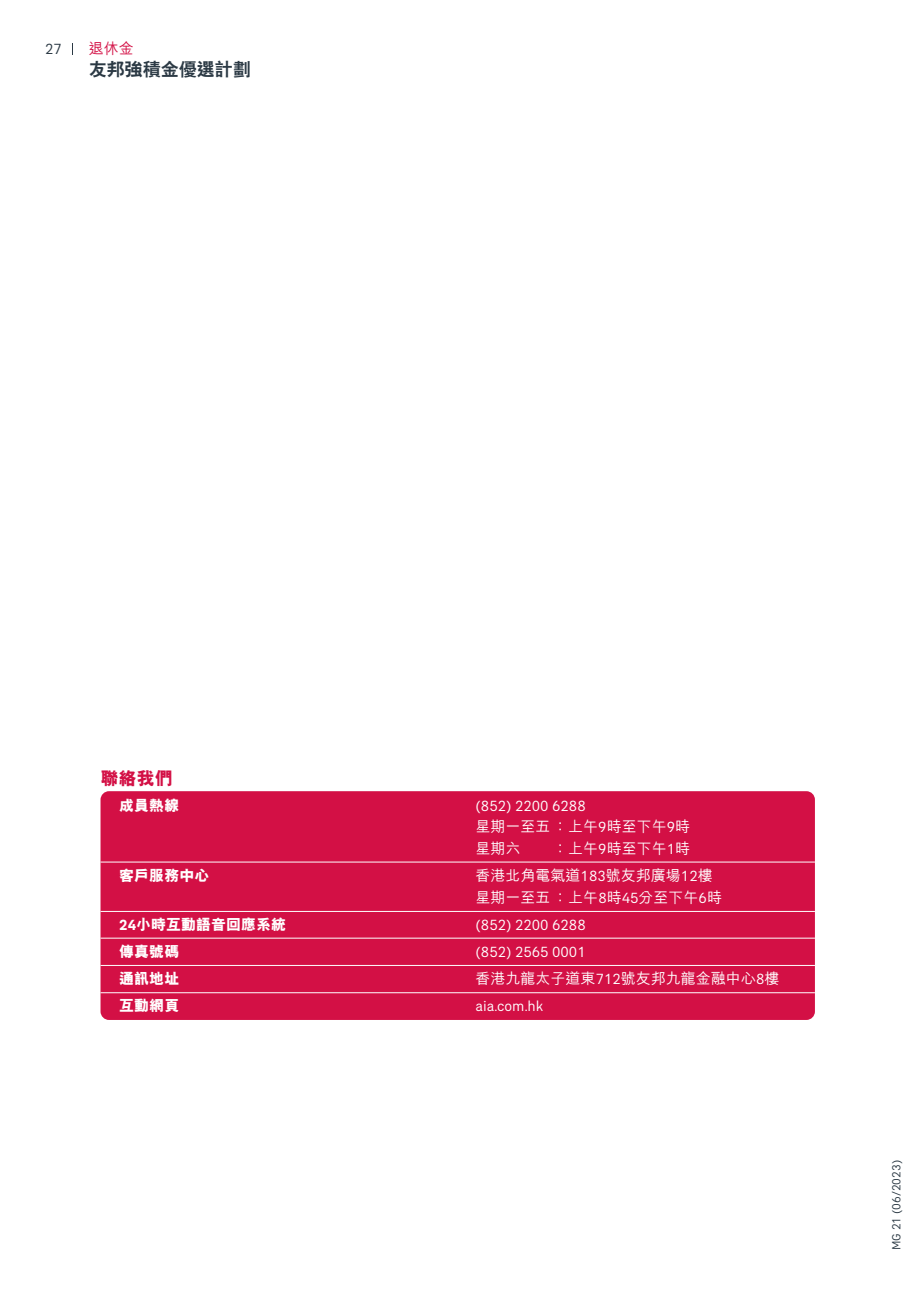
<style>
.page{position:relative;width:915px;height:1293px;background:#fff}
.page>*{position:absolute;margin:0;border:0;box-sizing:border-box;transform-origin:0 0}
.t1{font:800 18px "C Hei 2 HK";color:#2b3944}
.t2{font:800 18px "M Hei HK";color:#d31045}
.t3{font:500 15px/21.6px "M Hei HK";color:#fff}
.t4{font:15px/27px "AIA Everest";color:#fff}
.t5{font:800 15px/27px "M Hei HK";color:#fff}
.t6{font:500 15px "M Hei HK";color:#d31045}
.t7{font:15px "AIA Everest";color:#2b3944}
.t8{font:12px "AIA Everest";color:#2b3944}
.s1{font-family:"AIA Everest";font-weight:700}
.s2{font-family:"AIA Everest";font-weight:400}
</style>
<div class="page">
<div style="left:100px;top:791px;width:714px;height:229px;background:#d31045;border-radius:9px"></div>
<hr style="left:100px;top:861px;width:714px;height:1px;background:#fff">
<hr style="left:100px;top:911px;width:714px;height:1px;background:#fff">
<hr style="left:100px;top:937px;width:714px;height:1px;background:#fff">
<hr style="left:100px;top:965px;width:714px;height:1px;background:#fff">
<hr style="left:100px;top:992px;width:714px;height:1px;background:#fff">
<p class="t7" style="left:45px;top:41px;width:18px">27</p>
<p class="t6" style="left:89px;top:38px;width:46px">退休金</p>
<p class="t1" style="left:89px;top:60px;width:163px">友邦強積金優選計劃</p>
<p class="t2" style="left:101px;top:769px;width:73px">聯絡我們</p>
<p class="t5" style="left:119px;top:791px;width:61px">成員熱線</p>
<p class="t5" style="left:119px;top:862px;width:91px">客戶服務中心</p>
<p class="t5" style="left:119px;top:910px;width:168px"><span class="s1">24</span>小時互動語音回應系統傳真號碼<br>通訊地址<br>互動網頁</p>
<p class="t4" style="left:475px;top:792px;width:112px">(852) 2200 6288</p>
<p class="t3" style="left:475px;top:815px;width:216px">星期一至五：上午<span class="s2">9</span>時至下午<span class="s2">9</span>時星期六</p>
<p class="t3" style="left:475px;top:834px;width:239px;line-height:27px;text-indent:77px">：上午<span class="s2">9</span>時至下午<span class="s2">1</span>時<br>香港北角電氣道<span class="s2">183</span>號友邦廣場<span class="s2">12</span>樓</p>
<p class="t3" style="left:475px;top:885px;width:248px">星期一至五：上午<span class="s2">8</span>時<span class="s2">45</span>分至下午<span class="s2">6</span>時</p>
<p class="t4" style="left:475px;top:911px;width:112px">(852) 2200 6288 (852) 2565 0001</p>
<p class="t3" style="left:475px;top:966px;width:305px">香港九龍太子道東<span class="s2">712</span>號友邦九龍金融中心<span class="s2">8</span>樓</p>
<p class="t4" style="left:475px;top:992px;width:69px">aia.com.hk</p>
<p class="t8" style="left:889px;top:1250px;width:91px;rotate:-90deg">MG 21 (06/2023)</p>
</div>
